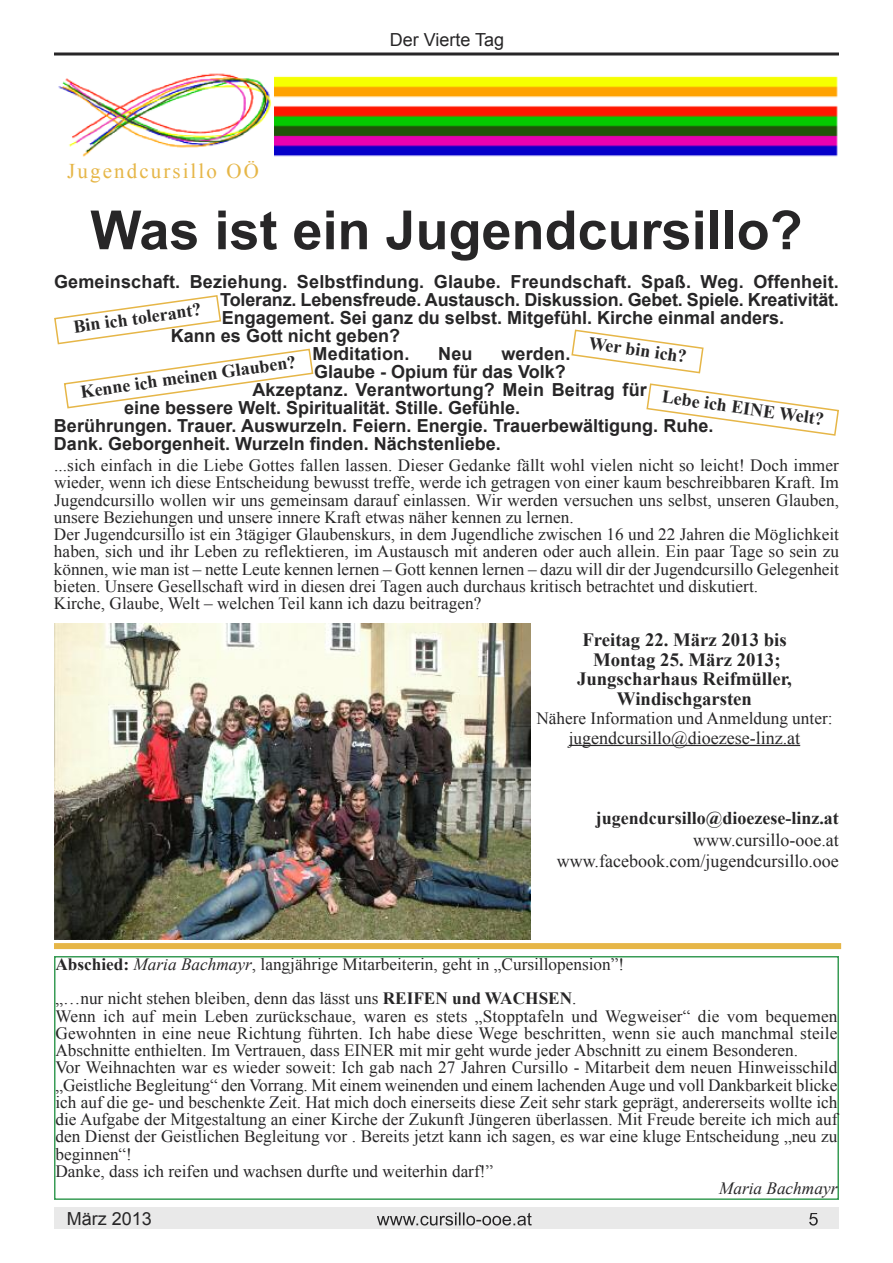
<style>
.page{position:relative;width:893px;height:1263px;background:#fff}
.page>*{position:absolute;margin:0;border:0;box-sizing:border-box;transform-origin:0 0}
.t1{font:700 54px "Arial";color:#272627}
.t2{font:21px "Times New Roman";letter-spacing:.1em;color:#e6b647}
.t3{font:700 18.75px/19.5px "Times New Roman";color:#272627;text-align:center}
.t4{font:700 18px "Arial";color:#272627}
.t5{font:700 18px "Times New Roman";color:#272627}
.t6{font:18px/21.6px "Times New Roman";color:#272627;text-align:right}
.t7{font:18px "Arial";color:#272627}
.t8{font:17.25px/17.2px "Times New Roman";color:#272627}
.t9{font:italic 17.25px "Times New Roman";color:#272627}
.s1{font-size:17.25px}
.s2{font-weight:700}
.s3{font-style:italic}
</style>
<div class="page">
<svg style="left:54px;top:52px;width:785px;height:4px;background:#5c5b5c"></svg>
<div style="left:54px;top:1208px;width:785px;height:21px;background:#e9e9e9"></div>
<svg style="left:809px;top:1213px;width:9px;height:12px"></svg>
<svg style="left:377px;top:1212px;width:114px;height:13px"></svg>
<svg style="left:569px;top:745px;width:13px;height:1px"></svg>
<hr style="left:582px;top:745px;width:218px;height:1px;background:#272627">
<div style="left:54px;top:943px;width:787px;height:6px;background:#e6b647"></div>
<img style="left:58px;top:73px;width:780px;height:84px">
<svg style="left:571px;top:329px;width:133px;height:45px"></svg>
<svg style="left:54px;top:295px;width:260px;height:114px"></svg>
<svg style="left:646px;top:383px;width:193px;height:53px"></svg>
<img style="left:54px;top:623px;width:476px;height:317px">
<div style="left:54px;top:956px;width:785px;height:244px;border:2px solid #399c56"></div>
<p class="t2" style="left:67px;top:160px;width:193px">Jugendcursillo OÖ</p>
<p class="t7" style="left:390px;top:29px;width:116px">Der Vierte Tag</p>
<h1 class="t1" style="left:90px;top:200px;width:714px">Was ist ein Jugendcursillo?</h1>
<p class="t4" style="left:54px;top:272px;width:786px">Gemeinschaft. beziehung. Selbstfindung. Glaube. Freundschaft. Spaß. Weg. Offenheit.</p>
<p class="t4" style="left:220px;top:290px;width:620px">Toleranz. Lebensfreude. Austausch. Diskussion. Gebet. Spiele. Kreativität.</p>
<p class="t4" style="left:222px;top:308px;width:564px">engagement. Sei ganz du selbst. Mitgefühl. Kirche einmal anders.</p>
<p class="t4" style="left:171px;top:326px;width:231px">Kann es Gott nicht geben?</p>
<p class="t4" style="left:313px;top:344px;width:98px">Meditation.</p>
<p class="t4" style="left:438px;top:344px;width:36px">neu</p>
<p class="t4" style="left:501px;top:344px;width:71px">werden.</p>
<p class="t4" style="left:314px;top:362px;width:253px">Glaube - Opium für das volk?</p>
<p class="t4" style="left:252px;top:380px;width:396px">Akzeptanz. verantwortung? Mein beitrag für</p>
<p class="t4" style="left:124px;top:398px;width:397px">eine bessere Welt. Spiritualität. Stille. Gefühle.</p>
<p class="t4" style="left:54px;top:416px;width:661px">berührungen. Trauer. Auswurzeln. Feiern. energie. Trauerbewältigung. ruhe.</p>
<p class="t4" style="left:54px;top:434px;width:448px">Dank. Geborgenheit. Wurzeln finden. nächstenliebe.</p>
<p class="t5" style="left:72px;top:317px;width:131px;rotate:-8deg">Bin ich tolerant?</p>
<p class="t5" style="left:590px;top:333px;width:100px;rotate:8deg">Wer bin ich?</p>
<p class="t5" style="left:79px;top:382px;width:219px;rotate:-8deg">Kenne ich meinen Glauben?</p>
<p class="t5" style="left:664px;top:386px;width:165px;rotate:8deg">Lebe ich EINE Welt?</p>
<p class="t8" style="left:54px;top:457px;width:786px">...sich einfach in die Liebe Gottes fallen lassen. Dieser Gedanke fällt wohl vielen nicht so leicht! Doch immer wieder, wenn ich diese Entscheidung bewusst treffe, werde ich getragen von einer kaum beschreibbaren Kraft. Im Jugendcursillo wollen wir uns gemeinsam darauf einlassen. Wir werden versuchen uns selbst, unseren Glauben, unsere Beziehungen und unsere innere Kraft etwas näher kennen zu lernen.<br>Der Jugendcursillo ist ein 3tägiger Glaubenskurs, in dem Jugendliche zwischen 16 und 22 Jahren die Möglichkeit haben, sich und ihr Leben zu reflektieren, im Austausch mit anderen oder auch allein. Ein paar Tage so sein zu können, wie man ist – nette Leute kennen lernen – Gott kennen lernen – dazu will dir der Jugendcursillo Gelegenheit bieten. Unsere Gesellschaft wird in diesen drei Tagen auch durchaus kritisch betrachtet und diskutiert.<br>Kirche, Glaube, Welt – welchen Teil kann ich dazu beitragen?</p>
<p class="t3" style="left:577px;top:630px;width:216px">Freitag 22. März 2013 bis<br>Montag 25. März 2013;<br>Jungscharhaus Reifmüller,<br>Windischgarsten</p>
<p class="t8" style="left:536px;top:709px;width:298px">Nähere Information und Anmeldung unter:</p>
<p class="t6" style="left:569px;top:727px;width:233px"><span class="s1">ju</span>gendcursillo@dioezese-linz.at</p>
<p class="t5" style="left:596px;top:807px;width:245px">jugendcursillo@dioezese-linz.at</p>
<p class="t6" style="left:557px;top:829px;width:284px">www.cursillo-ooe.at www.facebook.com/jugendcursillo.ooe</p>
<p class="t8" style="left:55px;top:947px;width:570px;line-height:34.5px"><span class="s2">Abschied:</span> <span class="s3">Maria Bachmayr</span>, langjährige Mitarbeiterin, geht in „Cursillopension”! „…nur nicht stehen bleiben, denn das lässt uns <span class="s2">REIFEN und WACHSEN</span>.</p>
<p class="t8" style="left:55px;top:1007px;width:784px">Wenn ich auf mein Leben zurückschaue, waren es stets „Stopptafeln und Wegweiser“ die vom bequemen Gewohnten in eine neue Richtung führten. Ich habe diese Wege beschritten, wenn sie auch manchmal steile Abschnitte enthielten. Im Vertrauen, dass EINER mit mir geht wurde jeder Abschnitt zu einem Besonderen.<br>Vor Weihnachten war es wieder soweit: Ich gab nach 27 Jahren Cursillo - Mitarbeit dem neuen Hinweisschild „Geistliche Begleitung“ den Vorrang. Mit einem weinenden und einem lachenden Auge und voll Dankbarkeit blicke ich auf die ge- und beschenkte Zeit. Hat mich doch einerseits diese Zeit sehr stark geprägt, andererseits wollte ich die Aufgabe der Mitgestaltung an einer Kirche der Zukunft Jüngeren überlassen. Mit Freude bereite ich mich auf den Dienst der Geistlichen Begleitung vor . Bereits jetzt kann ich sagen, es war eine kluge Entscheidung „neu zu beginnen“!<br>Danke, dass ich reifen und wachsen durfte und weiterhin darf!”</p>
<p class="t9" style="left:719px;top:1179px;width:120px">Maria Bachmayr</p>
<p class="t7" style="left:67px;top:1209px;width:87px">März 2013</p>
</div>
